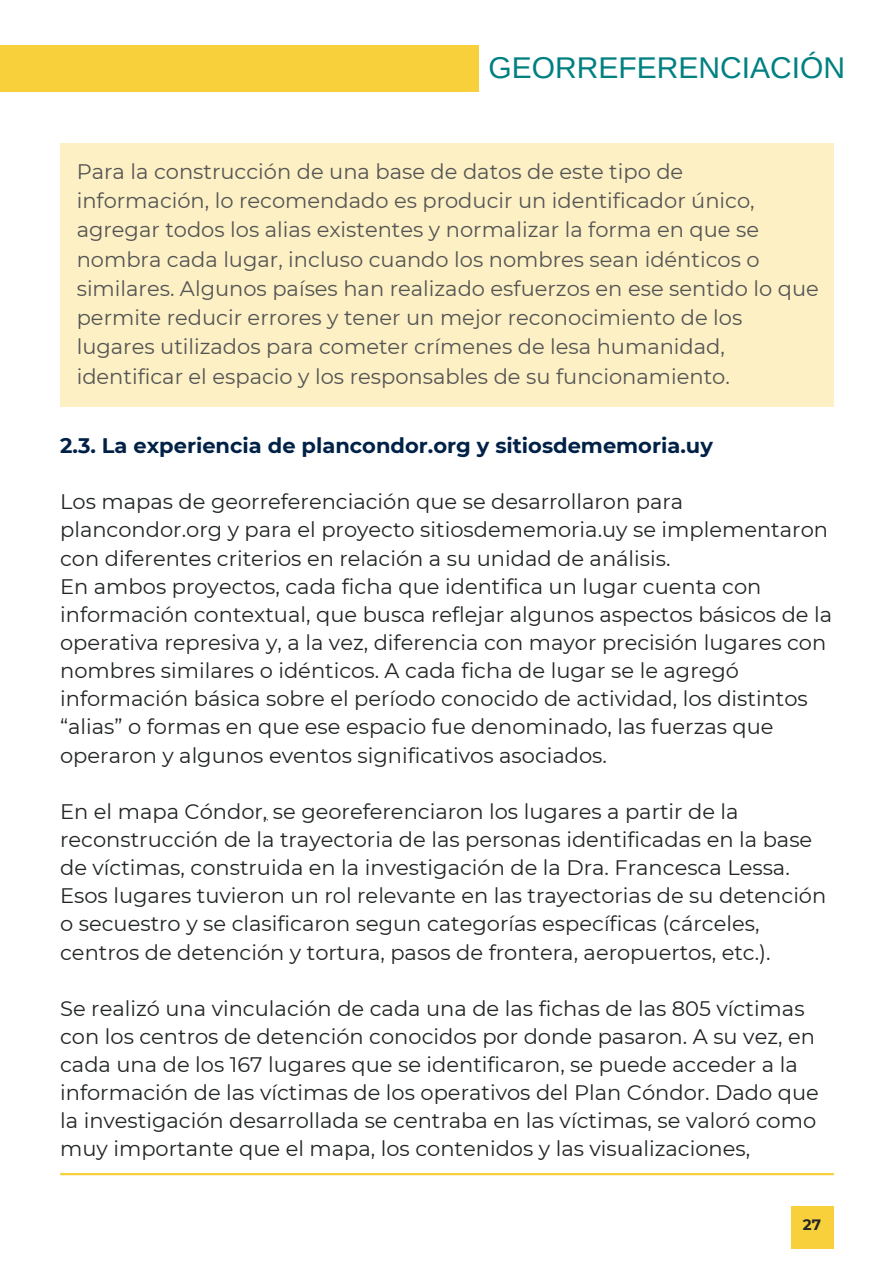
<style>
.page{position:relative;width:894px;height:1264px;background:#fff}
.page>*{position:absolute;margin:0;border:0;box-sizing:border-box;transform-origin:0 0}
.t1{font:30px "Arimo";color:#008081}
.t2{font:21px/28.2px "Montserrat";color:#222525}
.t3{font:21px/29.2px "Montserrat";color:#545454}
.t4{font:700 21px "Montserrat";color:#002147}
.t5{font:700 15px "Montserrat";color:#222525}
</style>
<div class="page">
<div style="left:0;top:45px;width:478px;height:46px;background:#f8d03b"></div>
<hr style="left:60px;top:1172px;width:773px;height:3px;background:#f8d03b">
<div style="left:790px;top:1205px;width:43px;height:43px;background:#f8d03b"></div>
<div style="left:60px;top:144px;width:773px;height:263px;background:#fcf0c4"></div>
<p class="t1" style="left:488px;top:51px;width:358px">GEORREFERENCIACIÓN</p>
<p class="t3" style="left:77px;top:157px;width:743px">Para la construcción de una base de datos de este tipo de información, lo recomendado es producir un identificador único, agregar todos los alias existentes y normalizar la forma en que se nombra cada lugar, incluso cuando los nombres sean idénticos o similares. Algunos países han realizado esfuerzos en ese sentido lo que permite reducir errores y tener un mejor reconocimiento de los lugares utilizados para cometer crímenes de lesa humanidad, identificar el espacio y los responsables de su funcionamiento.</p>
<h1 class="t4" style="left:60px;top:432px;width:654px">2.3. La experiencia de plancondor.org y sitiosdememoria.uy</h1>
<p class="t2" style="left:60px;top:487px;width:769px">Los mapas de georreferenciación que se desarrollaron para plancondor.org y para el proyecto sitiosdememoria.uy se implementaron con diferentes criterios en relación a su unidad de análisis.</p>
<h2 class="t2" style="left:60px;top:572px;width:773px">En ambos proyectos, cada ficha que identifica un lugar cuenta con información contextual, que busca reflejar algunos aspectos básicos de la operativa represiva y, a la vez, diferencia con mayor precisión lugares con nombres similares o idénticos. A cada ficha de lugar se le agregó información básica sobre el período conocido de actividad, los distintos “alias” o formas en que ese espacio fue denominado, las fuerzas que operaron y algunos eventos significativos asociados.</h2>
<p class="t2" style="left:60px;top:797px;width:679px">En el mapa Cóndor, se georeferenciaron los lugares a partir de la</p>
<p class="t2" style="left:60px;top:825px;width:767px">reconstrucción de la trayectoria de las personas identificadas en la base de víctimas, construida en la investigación de la Dra. Francesca Lessa.<br>Esos lugares tuvieron un rol relevante en las trayectorias de su detención o secuestro y se clasificaron segun categorías específicas (cárceles, centros de detención y tortura, pasos de frontera, aeropuertos, etc.).</p>
<p class="t2" style="left:60px;top:994px;width:756px">Se realizó una vinculación de cada una de las fichas de las 805 víctimas con los centros de detención conocidos por donde pasaron. A su vez, en</p>
<p class="t2" style="left:60px;top:1050px;width:760px">cada una de los 167 lugares que se identificaron, se puede acceder a la información de las víctimas de los operativos del Plan Cóndor. Dado que la investigación desarrollada se centraba en las víctimas, se valoró como muy importante que el mapa, los contenidos y las visualizaciones,</p>
<p class="t5" style="left:802px;top:1215px;width:20px">27</p>
</div>
